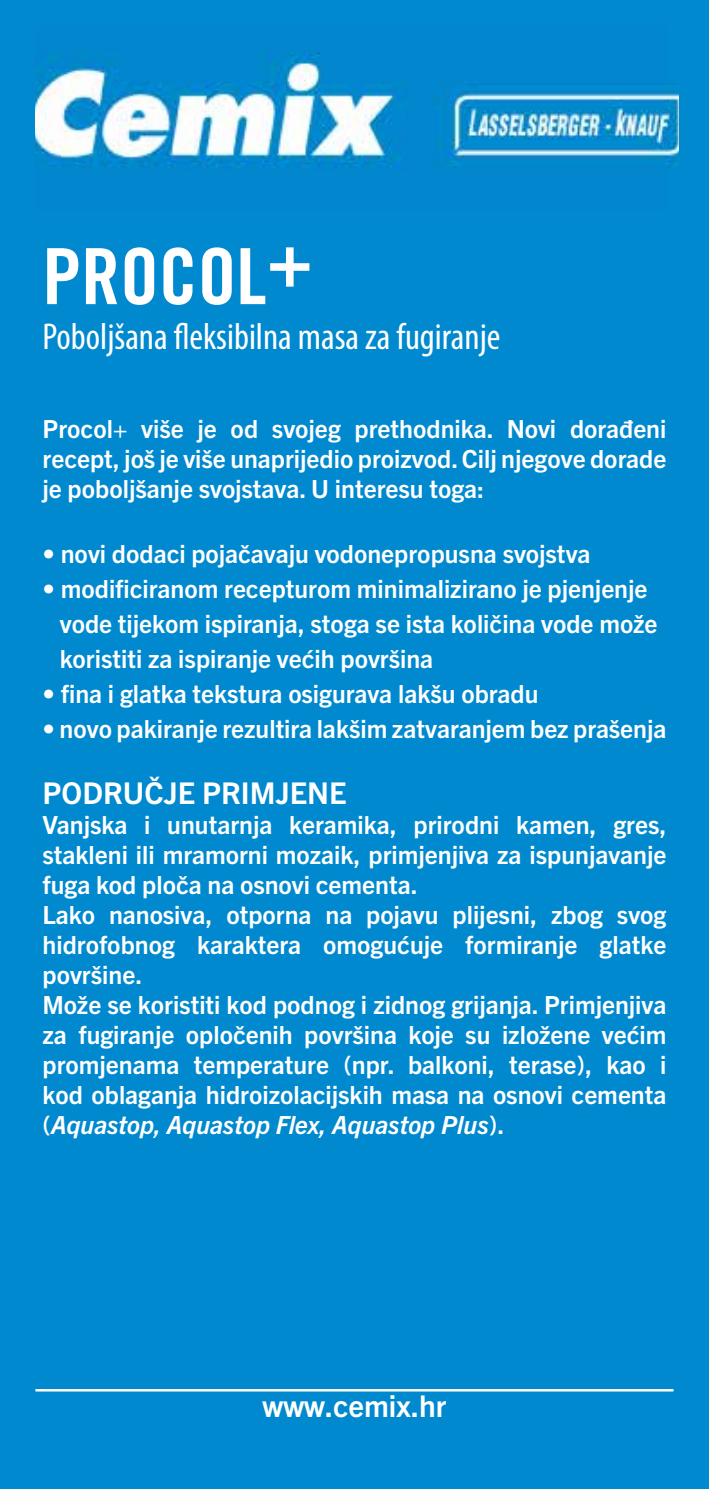
<style>
.page{position:relative;width:709px;height:1489px;background:#fff}
.page>*{position:absolute;margin:0;border:0;box-sizing:border-box;transform-origin:0 0}
.t1{font:77.5px "Trade Gothic LT Std Bd Cn 20";color:#fff}
.t2{font:condensed 37.5px "Myriad Pro";color:#fff}
.t3{font:700 30px "Trade Gothic Next LT Pro";color:#fff}
.t4{font:700 25px/30px "Trade Gothic Next LT Pro";color:#fff}
.s1{font-style:italic}
</style>
<div class="page">
<div style="left:0;top:0;width:709px;height:1488px;background:#0089cf"></div>
<hr style="left:35px;top:1388px;width:638px;height:3px;background:#fff">
<img style="left:35px;top:53px;width:644px;height:115px">
<h1 class="t1" style="left:43px;top:229px;width:272px">PROCOL+</h1>
<h2 class="t2" style="left:43px;top:316px;width:459px">Poboljšana fleksibilna masa za fugiranje</h2>
<p class="t4" style="left:43px;top:412px;width:625px;text-align:justify">Procol+ više je od svojeg prethodnika. Novi dorađeni recept, još je više unaprijedio proizvod. Cilj njegove dorade je poboljšanje svojstava. U interesu toga:</p>
<p class="t4" style="left:43px;top:537px;width:549px">• novi dodaci pojačavaju vodonepropusna svojstva</p>
<p class="t4" style="left:60px;top:569px;width:599px;line-height:35px;text-indent:-17px">• modificiranom recepturom minimalizirano je pjenjenje vode tijekom ispiranja, stoga se ista količina vode može koristiti za ispiranje većih površina</p>
<p class="t4" style="left:43px;top:677px;width:497px">• fina i glatka tekstura osigurava lakšu obradu</p>
<p class="t4" style="left:43px;top:712px;width:625px">• novo pakiranje rezultira lakšim zatvaranjem bez prašenja</p>
<p class="t3" style="left:43px;top:772px;width:305px">PODRUČJE PRIMJENE</p>
<p class="t4" style="left:43px;top:808px;width:625px">Vanjska i unutarnja keramika, prirodni kamen, gres, stakleni ili mramorni mozaik, primjenjiva za ispunjavanje fuga kod ploča na osnovi cementa.<br>Lako nanosiva, otporna na pojavu plijesni, zbog svog hidrofobnog karaktera omogućuje formiranje glatke površine.<br>Može se koristiti kod podnog i zidnog grijanja. Primjenjiva za fugiranje opločenih površina koje su izložene većim promjenama temperature (npr. balkoni, terase), kao i kod oblaganja hidroizolacijskih masa na osnovi cementa (<span class="s1">Aquastop, Aquastop Flex, Aquastop Plus</span>).</p>
<p class="t3" style="left:262px;top:1385px;width:185px">www.cemix.hr</p>
</div>
